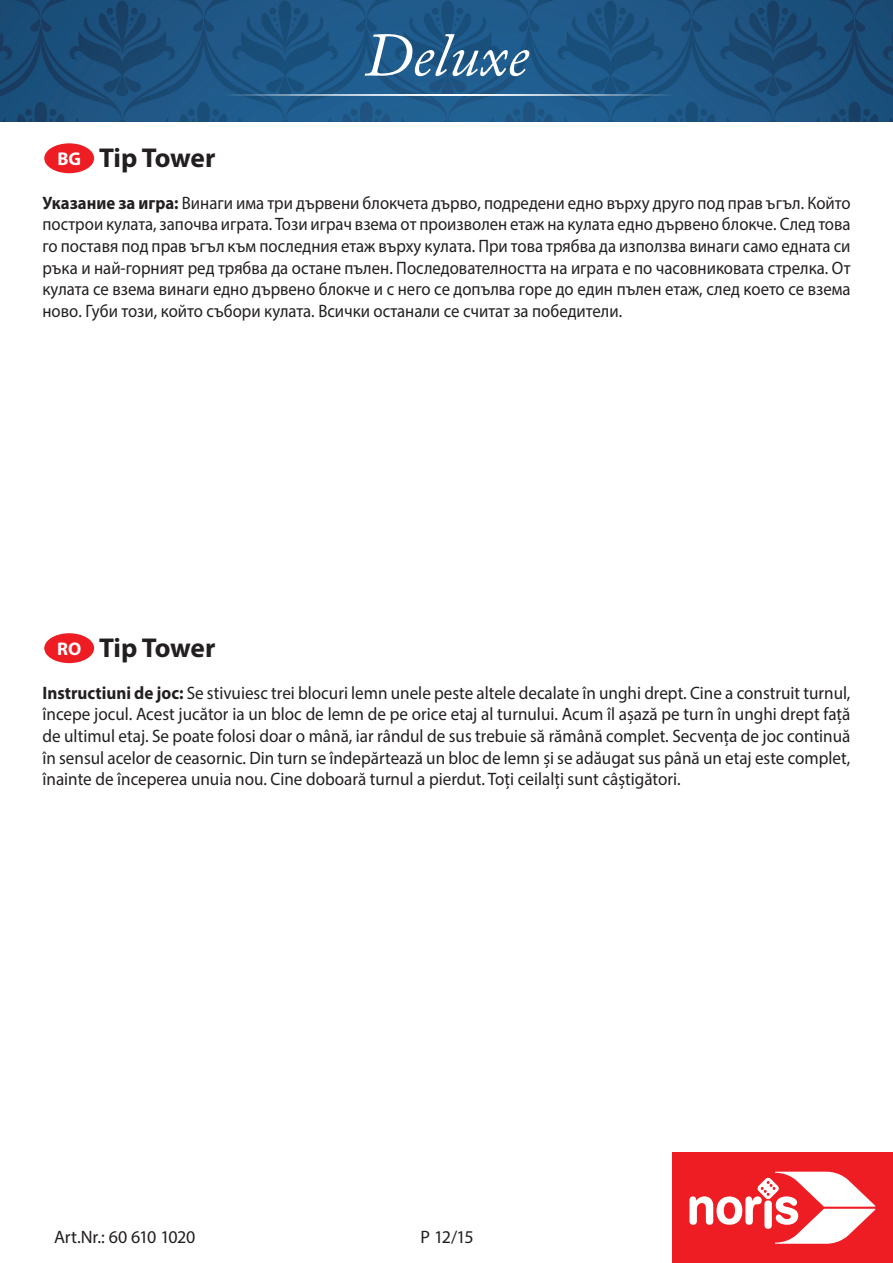
<style>
.page{position:relative;width:893px;height:1263px;background:#fff}
.page>*{position:absolute;margin:0;border:0;box-sizing:border-box;transform-origin:0 0}
.t1{font:italic 61.35px "Adobe Caslon Pro";color:#fff}
.t2{font:700 27.3px "Myriad Pro";letter-spacing:-.01em;color:#231f20}
.t3{font:18px/21.6px "Myriad Pro";color:#231f20;text-align:justify;scale:.93 1}
.t4{font:18px/21.6px "Myriad Pro";color:#231f20;text-align:justify;scale:.95 1}
.t5{font:18px "Myriad Pro";letter-spacing:-.02em;color:#231f20}
.t6{font:18px "Myriad Pro";color:#231f20}
.s1{font-size:18.45px;color:#fff}
.s2{font-weight:700}
.s3{font-size:18.3px;color:#fff}
</style>
<div class="page">
<img style="left:0;top:0;width:893px;height:121px">
<hr style="left:221px;top:94px;width:451px;height:2px;background:#fff">
<div style="left:672px;top:1152px;width:221px;height:111px;background:#ee1d23"></div>
<svg style="left:689px;top:1172px;width:186px;height:72px"></svg>
<div style="left:43px;top:142px;width:52px;height:32px;background:#ee1d23;border-radius:50%"></div>
<div style="left:43px;top:142px;width:53px;height:33px;border:2px solid #fff;border-radius:50%"></div>
<div style="left:43px;top:632px;width:52px;height:32px;background:#ee1d23;border-radius:50%"></div>
<div style="left:43px;top:631px;width:53px;height:34px;border:2px solid #fff;border-radius:50%"></div>
<h2 class="t2" style="left:57px;top:140px;width:159px"><span class="s1">BG</span> Tip Tower</h2>
<h1 class="t1" style="left:364px;top:18px;width:165px">Deluxe</h1>
<p class="t3" style="left:43px;top:192px;width:870px"><span class="s2">Указание за игра:</span> Винаги има три дървени блокчета дърво, подредени едно върху друго под прав ъгъл. Който построи кулата, започва играта. Този играч взема от произволен етаж на кулата едно дървено блокче. След това го поставя под прав ъгъл към последния етаж върху кулата. При това трябва да използва винаги само едната си ръка и най-горният ред трябва да остане пълен. Последователността на играта е по часовниковата стрелка. От кулата се взема винаги едно дървено блокче и с него се допълва горе до един пълен етаж, след което се взема ново. Губи този, който събори кулата. Всички останали се считат за победители.</p>
<h2 class="t2" style="left:57px;top:630px;width:160px"><span class="s3">RO</span> Tip Tower</h2>
<p class="t4" style="left:43px;top:682px;width:852px"><span class="s2">Instructiuni de joc:</span> Se stivuiesc trei blocuri lemn unele peste altele decalate în unghi drept. Cine a construit turnul, începe jocul. Acest jucător ia un bloc de lemn de pe orice etaj al turnului. Acum îl așază pe turn în unghi drept față de ultimul etaj. Se poate folosi doar o mână, iar rândul de sus trebuie să rămână complet. Secvența de joc continuă în sensul acelor de ceasornic. Din turn se îndepărtează un bloc de lemn și se adăugat sus până un etaj este complet, înainte de începerea unuia nou. Cine doboară turnul a pierdut. Toți ceilalți sunt câștigători.</p>
<p class="t5" style="left:54px;top:1226px;width:143px">Art.Nr.: 60 610 1020</p>
<p class="t6" style="left:421px;top:1226px;width:55px">P 12/15</p>
</div>
